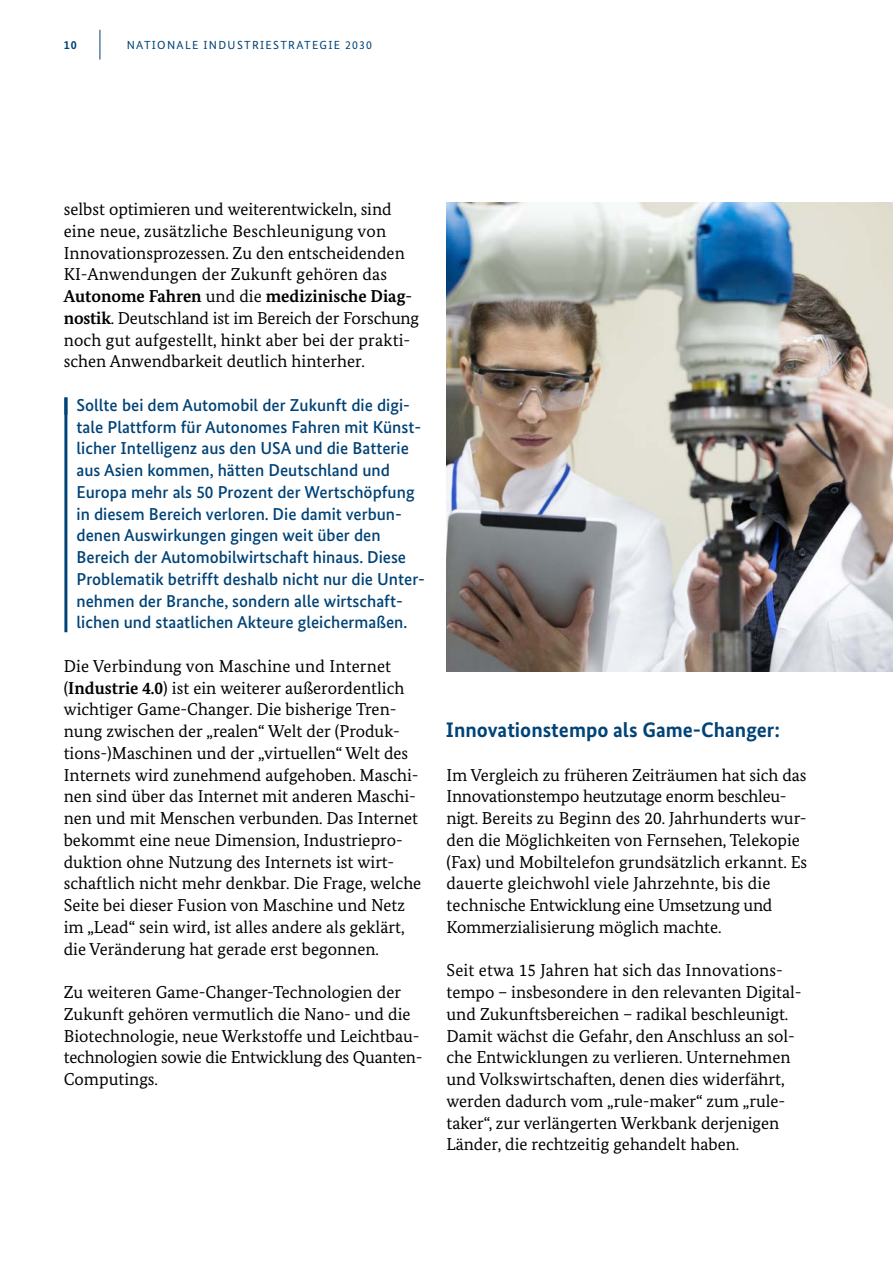
<style>
.page{position:relative;width:893px;height:1263px;background:#fff}
.page>*{position:absolute;margin:0;border:0;box-sizing:border-box;transform-origin:0 0}
.t1{font:700 21px "Bundes Sans";color:#004377}
.t2{font:17.25px/21.8px "Bundes Serif";color:#000}
.t3{font:500 17.25px/21.8px "Bundes Sans";color:#004377}
.t4{font:700 12px "Bundes Sans";color:#004377}
.t5{font:11.7px "Bundes Sans";letter-spacing:.11em;color:#004377}
.s1{font-weight:700}
</style>
<div class="page">
<hr style="left:100px;top:30px;width:1px;height:30px;background:#004377">
<hr style="left:64px;top:397px;width:3px;height:235px;background:#004377">
<img style="left:446px;top:203px;width:447px;height:469px">
<p class="t4" style="left:64px;top:37px;width:15px">10</p>
<p class="t5" style="left:127px;top:38px;width:247px">NATIONALE INDUSTRIESTRATEGIE 2030</p>
<p class="t2" style="left:64px;top:198px;width:357px">selbst optimieren und weiterentwickeln, sind eine neue, zusätzliche Beschleunigung von Innovationsprozessen. Zu den entscheidenden KI-Anwendungen der Zukunft gehören das <span class="s1">Autonome Fahren</span> und die <span class="s1">medizinische Diag&shy;nostik</span>. Deutschland ist im Bereich der Forschung noch gut aufgestellt, hinkt aber bei der prakti&shy;schen Anwendbarkeit deutlich hinterher.</p>
<p class="t3" style="left:77px;top:394px;width:350px">Sollte bei dem Automobil der Zukunft die digi&shy;tale Plattform für Autonomes Fahren mit Künst&shy;licher Intelligenz aus den USA und die Batterie aus Asien kommen, hätten Deutschland und Europa mehr als 50 Prozent der Wertschöpfung in diesem Bereich verloren. Die damit verbun&shy;denen Auswirkungen gingen weit über den Bereich der Automobilwirtschaft hinaus. Diese Problematik betrifft deshalb nicht nur die Unter&shy;nehmen der Branche, sondern alle wirtschaft&shy;lichen und staatlichen Akteure gleichermaßen.</p>
<p class="t2" style="left:64px;top:655px;width:359px">Die Verbindung von Maschine und Internet (<span class="s1">Industrie 4.0</span>) ist ein weiterer außerordentlich wichtiger Game-Changer. Die bisherige Tren&shy;nung zwischen der „realen“ Welt der (Produk&shy;tions-)Maschinen und der „virtuellen“ Welt des Internets wird zunehmend aufgehoben. Maschi&shy;nen sind über das Internet mit anderen Maschi&shy;nen und mit Menschen verbunden. Das Internet bekommt eine neue Dimension, Industriepro&shy;duktion ohne Nutzung des Internets ist wirt&shy;schaftlich nicht mehr denkbar. Die Frage, welche Seite bei dieser Fusion von Maschine und Netz im „Lead“ sein wird, ist alles andere als geklärt, die Veränderung hat gerade erst begonnen.</p>
<p class="t2" style="left:64px;top:981px;width:358px">Zu weiteren Game-Changer-Technologien der Zukunft gehören vermutlich die Nano- und die Biotechnologie, neue Werkstoffe und Leichtbau&shy;technologien sowie die Entwicklung des Quanten-Computings.</p>
<h2 class="t1" style="left:446px;top:717px;width:336px">Innovationstempo als Game-Changer:</h2>
<p class="t2" style="left:446px;top:764px;width:362px">Im Vergleich zu früheren Zeiträumen hat sich das Innovationstempo heutzutage enorm beschleu&shy;nigt. Bereits zu Beginn des 20. Jahrhunderts wur&shy;den die Möglichkeiten von Fernsehen, Telekopie (Fax) und Mobiltelefon grundsätzlich erkannt. Es dauerte gleichwohl viele Jahrzehnte, bis die technische Entwicklung eine Umsetzung und Kommerzialisierung möglich machte.</p>
<p class="t2" style="left:446px;top:959px;width:354px">Seit etwa 15 Jahren hat sich das Innovations&shy;tempo – insbesondere in den relevanten Digital&shy;und Zukunftsbereichen – radikal beschleunigt.<br>Damit wächst die Gefahr, den Anschluss an sol&shy;che Entwicklungen zu verlieren. Unternehmen und Volkswirtschaften, denen dies widerfährt, werden dadurch vom „rule-maker“ zum „rule-- taker“, zur verlängerten Werkbank derjenigen Länder, die rechtzeitig gehandelt haben.</p>
</div>
